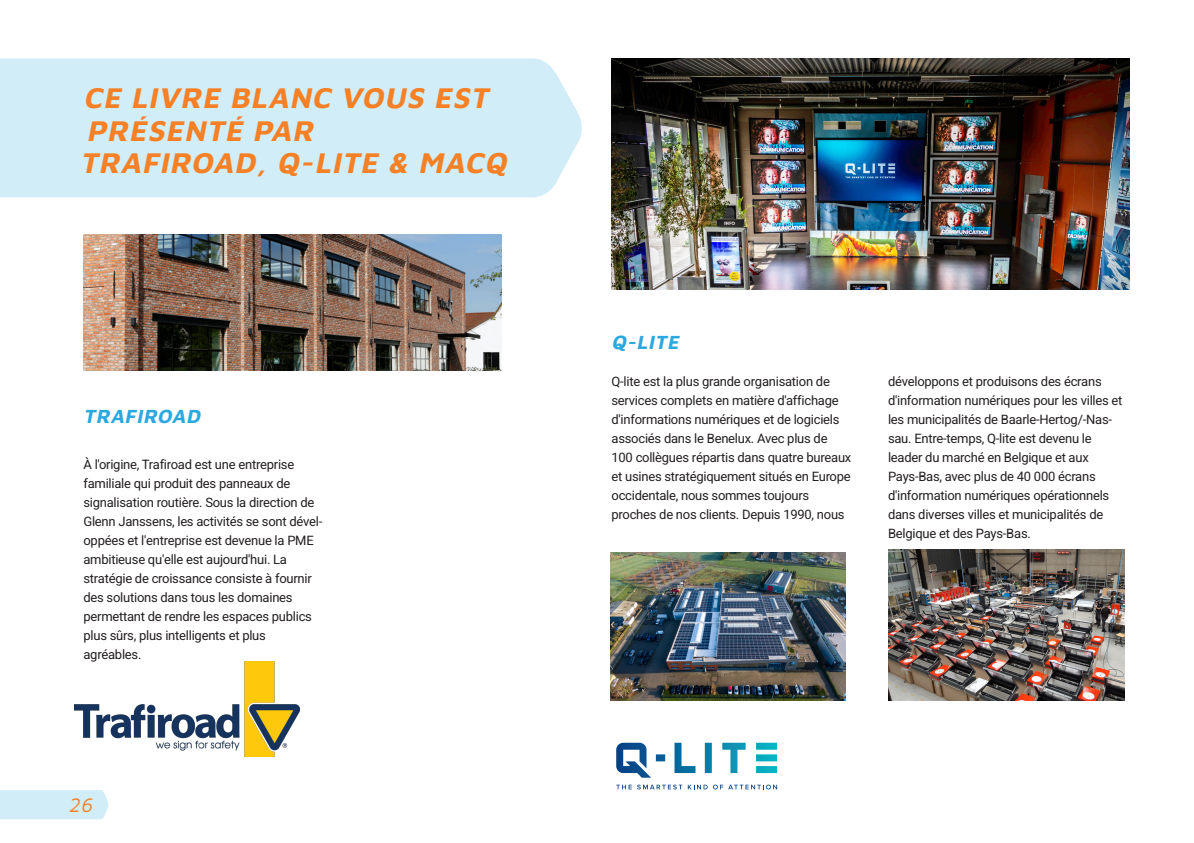
<style>
.page{position:relative;width:1194px;height:843px;background:#fff}
.page>*{position:absolute;margin:0;border:0;box-sizing:border-box;transform-origin:0 0}
.t1{font:italic 29.4px/32.4px "Maven Pro";color:#f58025}
.t2{font:italic 20.2px "Maven Pro";color:#f58025}
.t3{font:italic 19.6px "Maven Pro";color:#2aa9e0}
.t4{font:13px/19px "Heebo";letter-spacing:-.02em;color:#231f20}
</style>
<div class="page">
<svg style="left:616px;top:743px;width:161px;height:35px"></svg>
<svg style="left:616px;top:785px;width:66px;height:4px"></svg>
<svg style="left:688px;top:785px;width:89px;height:4px"></svg>
<div style="left:0;top:58px;width:582px;height:139px;background:#d1edf8"></div>
<img style="left:75px;top:662px;width:225px;height:94px">
<img style="left:83px;top:234px;width:418px;height:137px">
<img style="left:612px;top:58px;width:517px;height:232px">
<img style="left:888px;top:550px;width:237px;height:150px">
<img style="left:611px;top:553px;width:234px;height:147px">
<div style="left:0;top:790px;width:108px;height:29px;background:#d1edf8"></div>
<h1 class="t1" style="left:80px;top:80px;width:435px">CE LIVRE BLANC VOUS EST<br>PRÉSENTÉ PAR<br>TRAFIROAD, Q-LITE &amp; MACQ</h1>
<h3 class="t3" style="left:83px;top:403px;width:123px">TRAFIROAD</h3>
<p class="t4" style="left:83px;top:455px;width:240px">À l'origine, Trafiroad est une entreprise familiale qui produit des panneaux de signalisation routière. Sous la direction de Glenn Janssens, les activités se sont dével&shy;oppées et l'entreprise est devenue la PME ambitieuse qu'elle est aujourd'hui. La stratégie de croissance consiste à fournir des solutions dans tous les domaines permettant de rendre les espaces publics plus sûrs, plus intelligents et plus agréables.</p>
<h2 class="t2" style="left:68px;top:791px;width:31px">26</h2>
<h3 class="t3" style="left:612px;top:329px;width:73px">Q-LITE</h3>
<p class="t4" style="left:612px;top:372px;width:241px">Q-lite est la plus grande organisation de services complets en matière d'affichage d'informations numériques et de logiciels associés dans le Benelux. Avec plus de 100 collègues répartis dans quatre bureaux et usines stratégiquement situés en Europe occidentale, nous sommes toujours proches de nos clients. Depuis 1990, nous</p>
<p class="t4" style="left:888px;top:372px;width:236px">développons et produisons des écrans d'information numériques pour les villes et les municipalités de Baarle-Hertog/-Nas&shy;sau. Entre-temps, Q-lite est devenu le leader du marché en Belgique et aux Pays-Bas, avec plus de 40 000 écrans d'information numériques opérationnels dans diverses villes et municipalités de Belgique et des Pays-Bas.</p>
</div>
